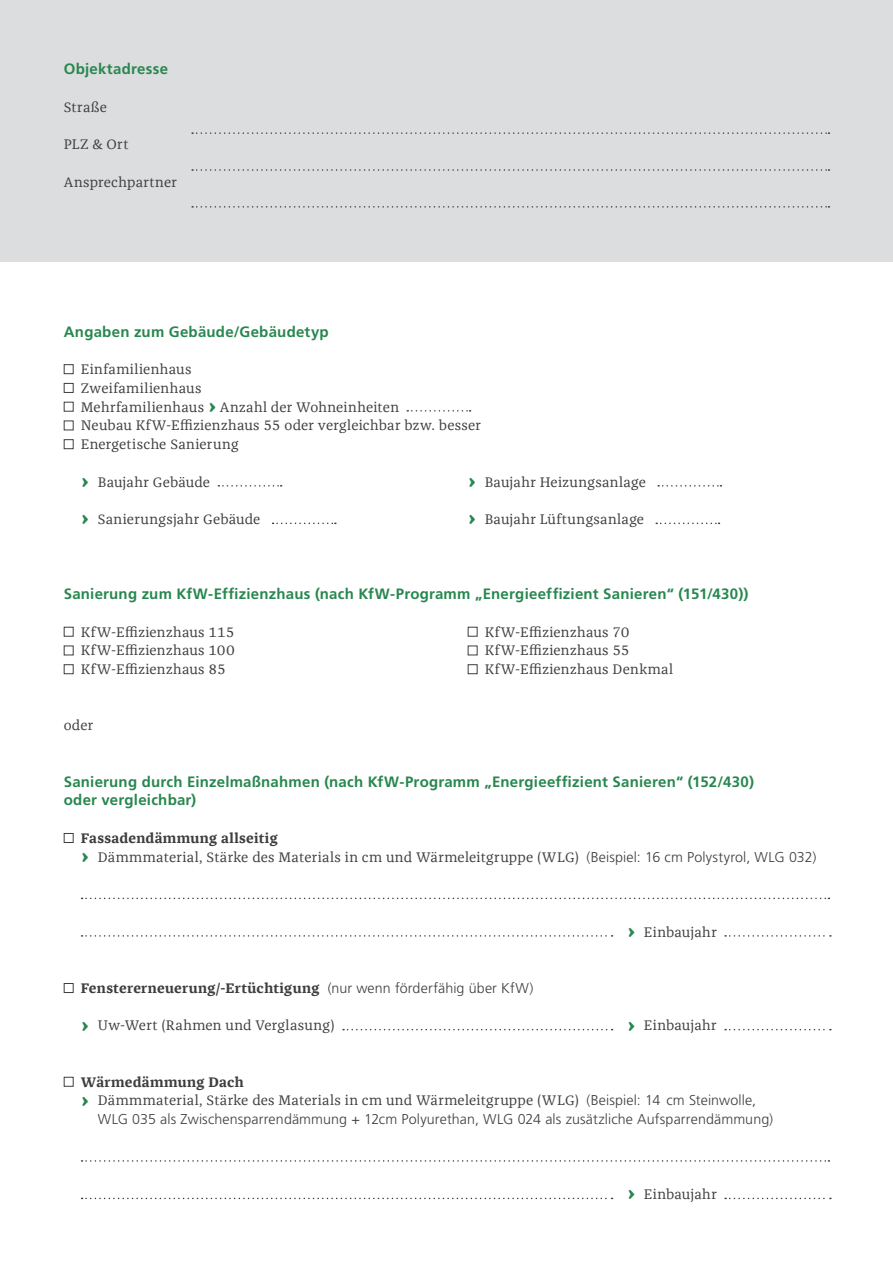
<style>
.page{position:relative;width:893px;height:1263px;background:#fff}
.page>*{position:absolute;margin:0;border:0;box-sizing:border-box;transform-origin:0 0}
.t1{font:700 15px/18.8px "Frutiger LT";letter-spacing:.015em;color:#28874f}
.t2{font:14.25px/18.8px "Franziska Offc";letter-spacing:.02em;color:#3e3e3f}
.t3{font:300 14.25px "Frutiger LT";letter-spacing:.01em;color:#3e3e3f}
.t4{font:700 14.25px "Franziska Offc";letter-spacing:.02em;color:#3e3e3f}
.s1{font-weight:700;font-size:24px;color:#28874f}
.s2{font-weight:700}
.s3{font-family:"Frutiger LT";font-weight:300}
</style>
<div class="page">
<div style="left:0;top:0;width:893px;height:262px;background:#dcdddf"></div>
<svg style="left:192px;top:132px;width:637px;height:2px"></svg>
<svg style="left:192px;top:169px;width:637px;height:2px"></svg>
<svg style="left:192px;top:206px;width:637px;height:2px"></svg>
<div style="left:64px;top:364px;width:10px;height:10px;border:1px solid #3e3e3f"></div>
<div style="left:64px;top:383px;width:10px;height:10px;border:1px solid #3e3e3f"></div>
<div style="left:64px;top:402px;width:10px;height:10px;border:1px solid #3e3e3f"></div>
<svg style="left:407px;top:410px;width:64px;height:2px"></svg>
<div style="left:64px;top:420px;width:10px;height:10px;border:1px solid #3e3e3f"></div>
<div style="left:64px;top:439px;width:10px;height:10px;border:1px solid #3e3e3f"></div>
<svg style="left:218px;top:485px;width:64px;height:2px"></svg>
<svg style="left:658px;top:485px;width:63px;height:2px"></svg>
<svg style="left:273px;top:523px;width:63px;height:1px"></svg>
<svg style="left:656px;top:523px;width:63px;height:1px"></svg>
<div style="left:64px;top:627px;width:10px;height:10px;border:1px solid #3e3e3f"></div>
<div style="left:468px;top:627px;width:9px;height:10px;border:1px solid #3e3e3f"></div>
<div style="left:64px;top:645px;width:10px;height:10px;border:1px solid #3e3e3f"></div>
<div style="left:64px;top:664px;width:10px;height:10px;border:1px solid #3e3e3f"></div>
<div style="left:468px;top:664px;width:9px;height:10px;border:1px solid #3e3e3f"></div>
<div style="left:64px;top:833px;width:10px;height:10px;border:1px solid #3e3e3f"></div>
<svg style="left:82px;top:898px;width:747px;height:1px"></svg>
<svg style="left:82px;top:935px;width:531px;height:2px"></svg>
<svg style="left:725px;top:935px;width:106px;height:2px"></svg>
<div style="left:64px;top:983px;width:10px;height:10px;border:1px solid #3e3e3f"></div>
<svg style="left:343px;top:1029px;width:270px;height:1px"></svg>
<svg style="left:725px;top:1029px;width:106px;height:1px"></svg>
<div style="left:64px;top:1077px;width:10px;height:10px;border:1px solid #3e3e3f"></div>
<svg style="left:82px;top:1160px;width:747px;height:2px"></svg>
<svg style="left:82px;top:1198px;width:531px;height:1px"></svg>
<svg style="left:725px;top:1198px;width:106px;height:1px"></svg>
<p class="t1" style="left:64px;top:60px;width:106px">Objektadresse</p>
<p class="t2" style="left:64px;top:98px;width:45px">Straße</p>
<p class="t2" style="left:64px;top:135px;width:66px">PLZ &amp; Ort</p>
<p class="t2" style="left:64px;top:173px;width:115px">Ansprechpartner</p>
<p class="t1" style="left:64px;top:322px;width:266px">Angaben zum Gebäude/Gebäudetyp</p>
<p class="t2" style="left:81px;top:360px;width:402px">Einfamilienhaus<br>Zweifamilienhaus<br>Mehrfamilienhaus <span class="s1">›</span> Anzahl der Wohneinheiten<br>Neubau KfW-Effizienzhaus 55 oder vergleichbar bzw. besser Energetische Sanierung</p>
<p class="t2" style="left:81px;top:473px;width:131px"><span class="s1">›</span> Baujahr Gebäude</p>
<p class="t2" style="left:468px;top:473px;width:180px"><span class="s1">›</span> Baujahr Heizungsanlage</p>
<p class="t2" style="left:81px;top:510px;width:181px"><span class="s1">›</span> Sanierungsjahr Gebäude</p>
<p class="t2" style="left:468px;top:510px;width:178px"><span class="s1">›</span> Baujahr Lüftungsanlage</p>
<p class="t1" style="left:64px;top:585px;width:686px">Sanierung zum KfW-Effizienzhaus (nach KfW-Programm „Energieeffizient Sanieren“ (151/430))</p>
<p class="t2" style="left:81px;top:623px;width:155px">KfW-Effizienzhaus 115</p>
<p class="t2" style="left:485px;top:623px;width:146px">KfW-Effizienzhaus 70</p>
<p class="t2" style="left:81px;top:641px;width:155px">KfW-Effizienzhaus 100</p>
<p class="t2" style="left:485px;top:641px;width:146px">KfW-Effizienzhaus 55</p>
<p class="t2" style="left:81px;top:660px;width:147px">KfW-Effizienzhaus 85</p>
<p class="t2" style="left:485px;top:660px;width:190px">KfW-Effizienzhaus Denkmal</p>
<p class="t2" style="left:64px;top:716px;width:31px">oder</p>
<p class="t1" style="left:64px;top:772px;width:692px">Sanierung durch Einzelmaßnahmen (nach KfW-Programm „Energieeffizient Sanieren“ (152/430) oder vergleichbar)</p>
<p class="t2" style="left:81px;top:829px;width:737px"><span class="s2">Fassadendämmung allseitig<br></span><span class="s1">›</span> Dämmmaterial, Stärke des Materials in cm und Wärmeleitgruppe (WLG) <span class="s3">(Beispiel: 16 cm Polystyrol, WLG 032)</span></p>
<p class="t2" style="left:627px;top:923px;width:91px"><span class="s1">›</span> Einbaujahr</p>
<p class="t4" style="left:81px;top:980px;width:454px">Fenstererneuerung/-Ertüchtigung <span class="s3">(nur wenn förderfähig über KfW)</span></p>
<p class="t2" style="left:81px;top:1016px;width:255px"><span class="s1">›</span> Uw-Wert (Rahmen und Verglasung)</p>
<p class="t2" style="left:627px;top:1016px;width:91px"><span class="s1">›</span> Einbaujahr</p>
<p class="t2" style="left:81px;top:1073px;width:677px"><span class="s2">Wärmedämmung Dach<br></span><span class="s1">›</span> Dämmmaterial, Stärke des Materials in cm und Wärmeleitgruppe (WLG) <span class="s3">(Beispiel: 14 cm Steinwolle,</span></p>
<p class="t3" style="left:98px;top:1111px;width:677px">WLG 035 als Zwischensparrendämmung + 12cm Polyurethan, WLG 024 als zusätzliche Aufsparrendämmung)</p>
<p class="t2" style="left:627px;top:1185px;width:91px"><span class="s1">›</span> Einbaujahr</p>
</div>
